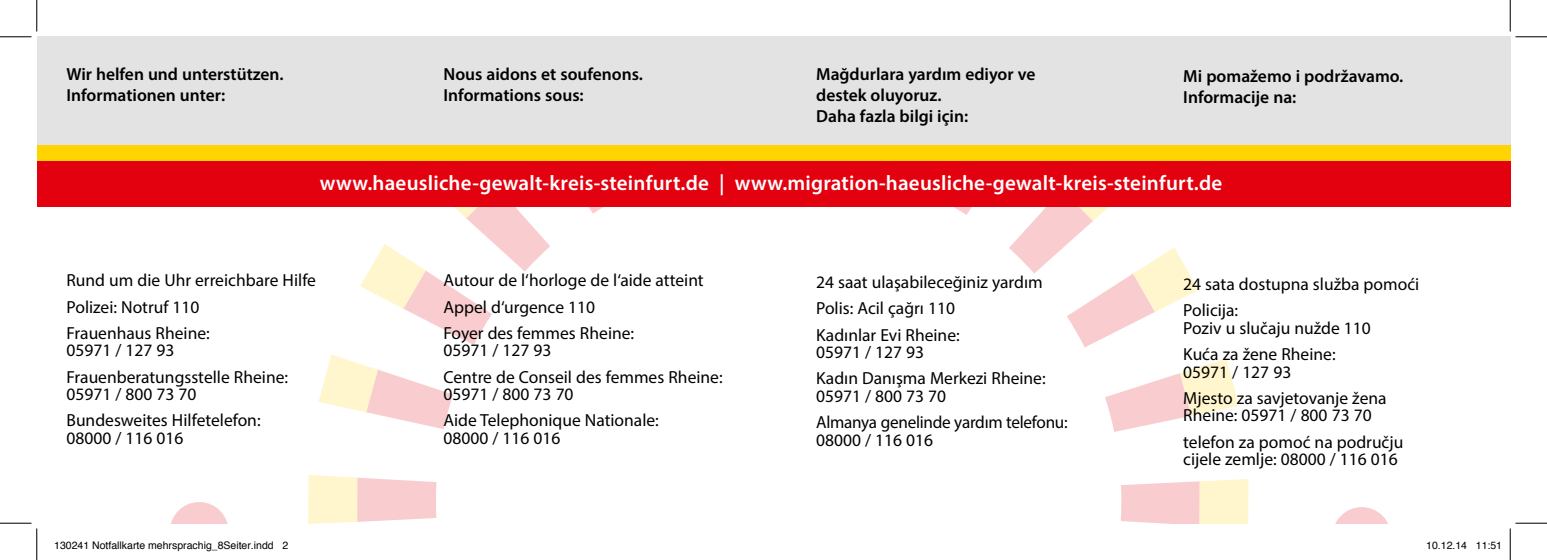
<style>
.page{position:relative;width:1547px;height:560px;background:#fff}
.page>*{position:absolute;margin:0;border:0;box-sizing:border-box;transform-origin:0 0}
.t1{font:600 21px "Myriad Pro";letter-spacing:.01em;color:#fff}
.t2{font:17.5px/26.2px "Myriad Pro";color:#000}
.t3{font:600 17.5px/21px "Myriad Pro";color:#000}
.t4{font:10.5px "Helvetica";color:#000}
</style>
<div class="page">
<svg style="left:1121px;top:479px;width:127px;height:44px;background:#fbe0d1"></svg>
<svg style="left:308px;top:475px;width:128px;height:48px;background:#fbe2d3"></svg>
<svg style="left:954px;top:207px;width:244px;height:140px"></svg>
<svg style="left:1105px;top:358px;width:134px;height:74px"></svg>
<svg style="left:360px;top:207px;width:243px;height:138px"></svg>
<svg style="left:318px;top:355px;width:135px;height:74px"></svg>
<svg style="left:1336px;top:507px;width:52px;height:16px"></svg>
<svg style="left:171px;top:502px;width:57px;height:21px"></svg>
<div style="left:37px;top:37px;width:1473px;height:109px;background:#e3e3e3"></div>
<div style="left:37px;top:146px;width:1473px;height:45px;background:#ffd400"></div>
<div style="left:37px;top:161px;width:1473px;height:46px;background:#e3000f"></div>
<hr style="left:0;top:36px;width:32px;height:1px;background:#000">
<hr style="left:1515px;top:36px;width:32px;height:1px;background:#000">
<hr style="left:0;top:523px;width:32px;height:1px;background:#000">
<hr style="left:1515px;top:523px;width:32px;height:1px;background:#000">
<hr style="left:36px;top:0;width:1px;height:31px;background:#000">
<hr style="left:36px;top:528px;width:1px;height:32px;background:#000">
<hr style="left:1510px;top:0;width:1px;height:31px;background:#000">
<hr style="left:1510px;top:528px;width:1px;height:32px;background:#000">
<p class="t3" style="left:67px;top:63px;width:219px">Wir helfen und unterstützen.<br>Informationen unter:</p>
<p class="t3" style="left:444px;top:63px;width:201px">Nous aidons et soufenons.<br>Informations sous:</p>
<p class="t3" style="left:816px;top:63px;width:221px">Mağdurlara yardım ediyor ve destek oluyoruz.<br>Daha fazla bilgi için:</p>
<p class="t3" style="left:1183px;top:65px;width:222px">Mi pomažemo i podržavamo.<br>Informacije na:</p>
<p class="t1" style="left:320px;top:170px;width:904px">www.haeusliche-gewalt-kreis-steinfurt.de | www.migration-haeusliche-gewalt-kreis-steinfurt.de</p>
<p class="t2" style="left:67px;top:267px;width:251px">Rund um die Uhr erreichbare Hilfe<br>Polizei: Notruf 110<br>Frauenhaus Rheine:</p>
<p class="t2" style="left:67px;top:337px;width:223px">05971 / 127 93<br>Frauenberatungsstelle Rheine:</p>
<p class="t2" style="left:67px;top:381px;width:196px">05971 / 800 73 70<br>Bundesweites Hilfetelefon:</p>
<p class="t2" style="left:67px;top:424px;width:118px">08000 / 116 016</p>
<p class="t2" style="left:444px;top:267px;width:262px">Autour de l‘horloge de l‘aide atteint<br>Appel d‘urgence 110<br>Foyer des femmes Rheine:</p>
<p class="t2" style="left:444px;top:337px;width:281px">05971 / 127 93<br>Centre de Conseil des femmes Rheine:</p>
<p class="t2" style="left:444px;top:381px;width:217px">05971 / 800 73 70<br>Aide Telephonique Nationale:</p>
<p class="t2" style="left:444px;top:424px;width:118px">08000 / 116 016</p>
<p class="t2" style="left:816px;top:269px;width:228px">24 saat ulaşabileceğiniz yardım<br>Polis: Acil çağrı 110<br>Kadınlar Evi Rheine:</p>
<p class="t2" style="left:816px;top:339px;width:231px">05971 / 127 93<br>Kadın Danışma Merkezi Rheine:</p>
<p class="t2" style="left:816px;top:382px;width:253px">05971 / 800 73 70<br>Almanya genelinde yardım telefonu:</p>
<p class="t2" style="left:816px;top:426px;width:118px">08000 / 116 016</p>
<p class="t2" style="left:1183px;top:271px;width:238px">24 sata dostupna služba pomoći<br>Policija:</p>
<p class="t2" style="left:1183px;top:314px;width:189px">Poziv u slučaju nužde 110<br>Kuća za žene Rheine:</p>
<p class="t2" style="left:1183px;top:358px;width:205px">05971 / 127 93<br>Mjesto za savjetovanje žena</p>
<p class="t2" style="left:1183px;top:402px;width:222px">Rheine: 05971 / 800 73 70 telefon za pomoć na području</p>
<p class="t2" style="left:1183px;top:446px;width:216px">cijele zemlje: 08000 / 116 016</p>
<p class="t4" style="left:54px;top:537px;width:236px">130241 Notfallkarte mehrsprachig_8Seiter.indd 2</p>
<p class="t4" style="left:1426px;top:537px;width:77px">10.12.14 11:51</p>
</div>
